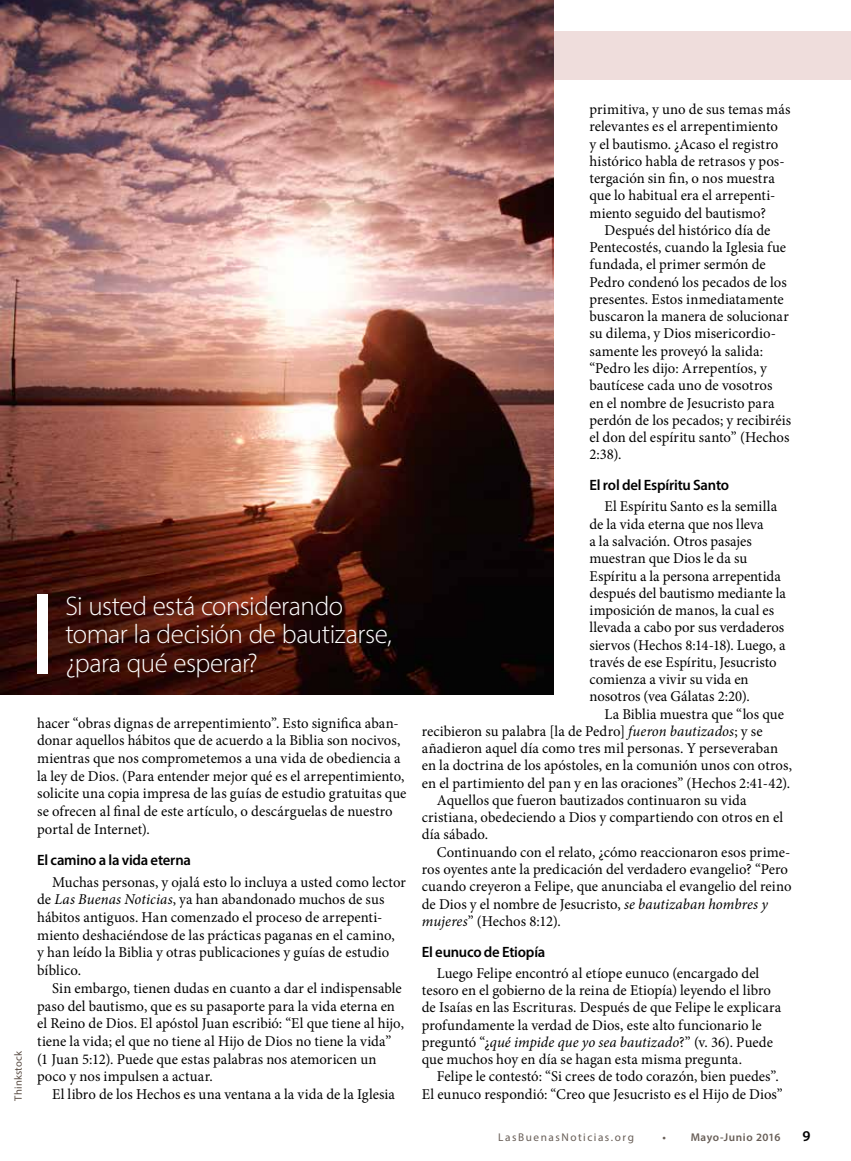
<style>
.page{position:relative;width:851px;height:1161px;background:#fff}
.page>*{position:absolute;margin:0;border:0;box-sizing:border-box;transform-origin:0 0}
.t1{font:300 27px/28.5px "Myriad Pro";letter-spacing:-.02em;color:#fff}
.t2{font:15px/17.2px "Minion Pro";color:#000}
.t3{font:600 15px "Myriad Pro";letter-spacing:-.015em;color:#000}
.t4{font:11.25px "Myriad Pro";letter-spacing:.135em;color:#685e57}
.t5{font:600 11.25px "Myriad Pro";letter-spacing:.045em;color:#685e57}
.t6{font:10.65px "Myriad Pro";letter-spacing:.01em;color:#5a4d44}
.s1{font-style:italic}
</style>
<div class="page">
<div style="left:0;top:32px;width:850px;height:48px;background:#efdddc"></div>
<img style="left:0;top:0;width:553px;height:695px">
<div style="left:37px;top:595px;width:11px;height:79px;background:#fff"></div>
<h1 class="t1" style="left:65px;top:591px;width:328px">Si usted está considerando tomar la decisión de bautizarse, ¿para qué esperar?</h1>
<p class="t6" style="left:12px;top:1101px;width:51px;rotate:-90deg">Thinkstock</p>
<p class="t2" style="left:37px;top:714px;width:371px;line-height:17.7px">hacer “obras dignas de arrepentimiento”. Esto significa aban&shy;donar aquellos hábitos que de acuerdo a la Biblia son nocivos, mientras que nos comprometemos a una vida de obediencia a la ley de Dios. (Para entender mejor qué es el arrepentimiento, solicite una copia impresa de las guías de estudio gratuitas que se ofrecen al final de este artículo, o descárguelas de nuestro portal de Internet).</p>
<p class="t3" style="left:37px;top:851px;width:155px">El camino a la vida eterna</p>
<p class="t2" style="left:37px;top:873px;width:370px;line-height:17.7px;text-indent:15px">Muchas personas, y ojalá esto lo incluya a usted como lector de <span class="s1">Las Buenas Noticias</span>, ya han abandonado muchos de sus hábitos antiguos. Han comenzado el proceso de arrepenti&shy;miento deshaciéndose de las prácticas paganas en el camino,<br>y han leído la Biblia y otras publicaciones y guías de estudio bíblico.</p>
<p class="t2" style="left:37px;top:979px;width:368px;line-height:17.7px;text-indent:15px">Sin embargo, tienen dudas en cuanto a dar el indispensable paso del bautismo, que es su pasaporte para la vida eterna en el Reino de Dios. El apóstol Juan escribió: “El que tiene al hijo, tiene la vida; el que no tiene al Hijo de Dios no tiene la vida” (1 Juan 5:12). Puede que estas palabras nos atemoricen un poco y nos impulsen a actuar.</p>
<p class="t2" style="left:52px;top:1086px;width:344px">El libro de los Hechos es una ventana a la vida de la Iglesia</p>
<p class="t2" style="left:589px;top:101px;width:202px">primitiva, y uno de sus temas más relevantes es el arrepentimiento<br>y el bautismo. ¿Acaso el registro histórico habla de retrasos y pos&shy;tergación sin fin, o nos muestra que lo habitual era el arrepenti&shy;miento seguido del bautismo?</p>
<p class="t2" style="left:589px;top:222px;width:203px;text-indent:15px">Después del histórico día de<br>Pentecostés, cuando la Iglesia fue fundada, el primer sermón de<br>Pedro condenó los pecados de los presentes. Estos inmediatamente buscaron la manera de solucionar su dilema, y Dios misericordio&shy;samente les proveyó la salida: “Pedro les dijo: Arrepentíos, y bautícese cada uno de vosotros<br>en el nombre de Jesucristo para perdón de los pecados; y recibiréis el don del espíritu santo” (Hechos<br>2:38).</p>
<p class="t3" style="left:589px;top:476px;width:141px">El rol del Espíritu Santo</p>
<p class="t2" style="left:589px;top:498px;width:198px;text-indent:15px">El Espíritu Santo es la semilla de la vida eterna que nos lleva<br>a la salvación. Otros pasajes muestran que Dios le da su<br>Espíritu a la persona arrepentida después del bautismo mediante la imposición de manos, la cual es llevada a cabo por sus verdaderos siervos (Hechos 8:14-18). Luego, a través de ese Espíritu, Jesucristo comienza a vivir su vida en nosotros (vea Gálatas 2:20).</p>
<p class="t2" style="left:604px;top:705px;width:181px">La Biblia muestra que “los que</p>
<p class="t2" style="left:422px;top:723px;width:342px">recibieron su palabra [la de Pedro] <span class="s1">fueron bautizados</span>; y se</p>
<p class="t2" style="left:422px;top:740px;width:358px">añadieron aquel día como tres mil personas. Y perseveraban</p>
<p class="t2" style="left:422px;top:757px;width:372px">en la doctrina de los apóstoles, en la comunión unos con otros,</p>
<p class="t2" style="left:422px;top:774px;width:370px">en el partimiento del pan y en las oraciones” (Hechos 2:41-42).</p>
<p class="t2" style="left:437px;top:792px;width:311px">Aquellos que fueron bautizados continuaron su vida</p>
<p class="t2" style="left:422px;top:809px;width:362px">cristiana, obedeciendo a Dios y compartiendo con otros en el</p>
<p class="t2" style="left:422px;top:826px;width:68px">día sábado.</p>
<p class="t2" style="left:437px;top:843px;width:355px">Continuando con el relato, ¿cómo reaccionaron esos prime-</p>
<p class="t2" style="left:422px;top:861px;width:367px">ros oyentes ante la predicación del verdadero evangelio? “Pero</p>
<p class="t2" style="left:422px;top:878px;width:371px">cuando creyeron a Felipe, que anunciaba el evangelio del reino</p>
<p class="t2" style="left:422px;top:895px;width:347px">de Dios y el nombre de Jesucristo, <span class="s1">se bautizaban hombres y</span></p>
<p class="t2" style="left:422px;top:912px;width:140px"><span class="s1">mujeres</span>” (Hechos 8:12).</p>
<p class="t3" style="left:422px;top:942px;width:125px">El eunuco de Etiopía</p>
<p class="t2" style="left:422px;top:965px;width:361px;text-indent:15px">Luego Felipe encontró al etíope eunuco (encargado del tesoro en el gobierno de la reina de Etiopía) leyendo el libro de Isaías en las Escrituras. Después de que Felipe le explicara profundamente la verdad de Dios, este alto funcionario le preguntó “¿<span class="s1">qué impide que yo sea bautizado</span>?” (v. 36). Puede que muchos hoy en día se hagan esta misma pregunta.</p>
<p class="t2" style="left:422px;top:1068px;width:362px;text-align:right">Felipe le contestó: “Si crees de todo corazón, bien puedes”.<br>El eunuco respondió: “Creo que Jesucristo es el Hijo de Dios”</p>
<p class="t4" style="left:498px;top:1130px;width:137px">LasBuenasNoticias.org</p>
<p class="t5" style="left:662px;top:1130px;width:119px">• Mayo-Junio 2016</p>
<p class="t3" style="left:802px;top:1127px;width:10px">9</p>
</div>
